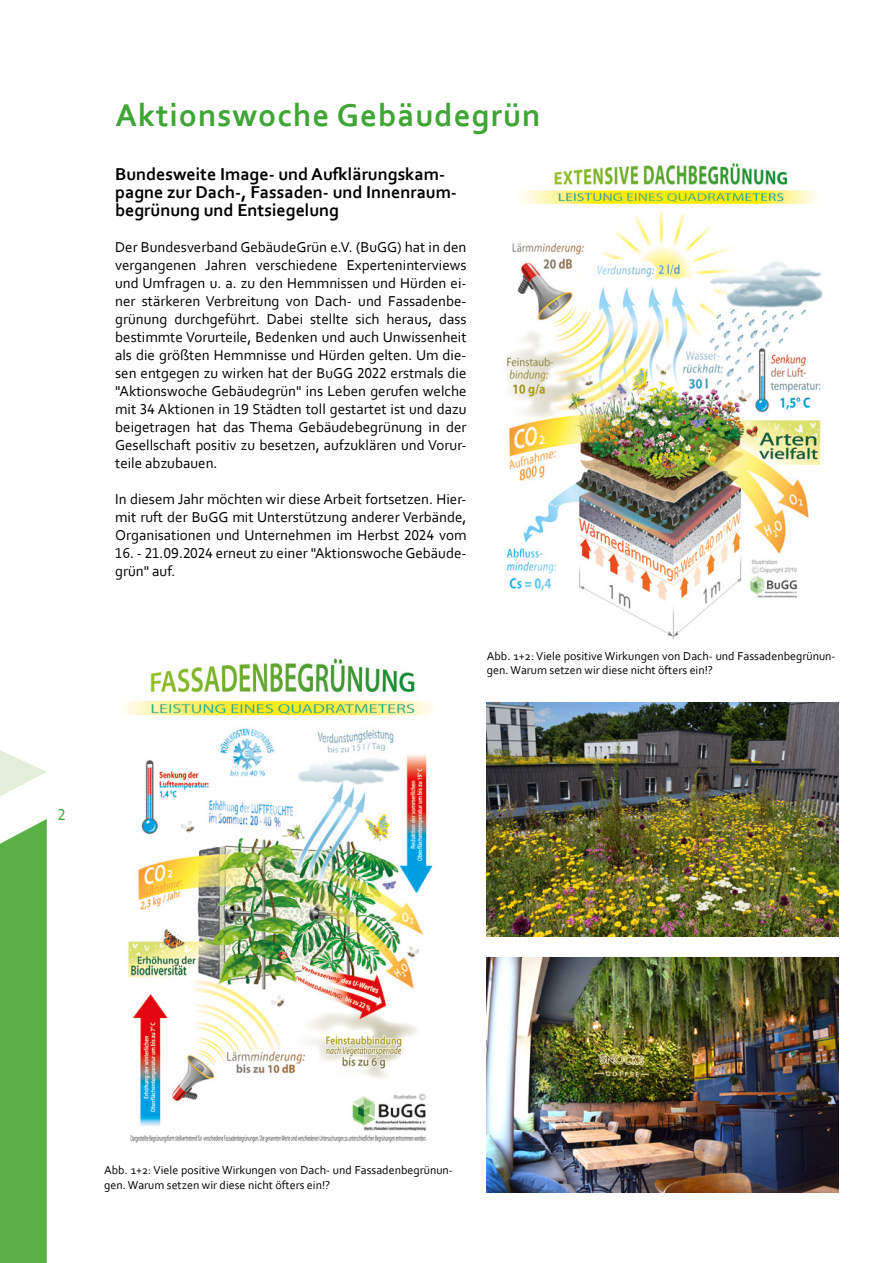
<style>
.page{position:relative;width:893px;height:1263px;background:#fff}
.page>*{position:absolute;margin:0;border:0;box-sizing:border-box;transform-origin:0 0}
.StN__Headline_25_30_pt{font:700 33px "Corbel";letter-spacing:.03em;color:#3fa535}
.StN__Subhead_15_30_pt{font:700 18px/18px "Corbel";color:#000}
.t1{font:16.5px "Corbel";color:#3aaa35}
.StN__Subhead_15_30_pt-2{font:15px/18px "Corbel";color:#000;text-align:justify}
.t2{font:12px/14.4px "Corbel";color:#000}
</style>
<div class="page">
<div style="left:0;top:819px;width:47px;height:444px;background:#5ab146"></div>
<svg style="left:0;top:750px;width:46px;height:46px"></svg>
<img style="left:506px;top:162px;width:317px;height:477px">
<img style="left:487px;top:958px;width:352px;height:234px">
<img style="left:487px;top:702px;width:352px;height:235px">
<img style="left:124px;top:658px;width:309px;height:485px">
<p class="StN__Headline_25_30_pt" style="left:116px;top:95px;width:427px">Aktionswoche Gebäudegrün</p>
<p class="StN__Subhead_15_30_pt" style="left:115px;top:165px;width:343px">Bundesweite Image- und Aufklärungskam&shy;pagne zur Dach-, Fassaden- und Innenraum&shy;begrünung und Entsiegelung</p>
<p class="StN__Subhead_15_30_pt-2" style="left:115px;top:238px;width:353px">Der Bundesverband GebäudeGrün e.V. (BuGG) hat in den vergangenen Jahren verschiedene Experteninterviews und Umfragen u. a. zu den Hemmnissen und Hürden ei&shy;ner stärkeren Verbreitung von Dach- und Fassadenbe&shy;grünung durchgeführt. Dabei stellte sich heraus, dass bestimmte Vorurteile, Bedenken und auch Unwissenheit als die größten Hemmnisse und Hürden gelten. Um die&shy;sen entgegen zu wirken hat der BuGG 2022 erstmals die "Aktionswoche Gebäudegrün" ins Leben gerufen welche mit 34 Aktionen in 19 Städten toll gestartet ist und dazu beigetragen hat das Thema Gebäudebegrünung in der Gesellschaft positiv zu besetzen, aufzuklären und Vorur&shy;teile abzubauen.</p>
<p class="StN__Subhead_15_30_pt-2" style="left:115px;top:490px;width:353px">In diesem Jahr möchten wir diese Arbeit fortsetzen. Hier&shy;mit ruft der BuGG mit Unterstützung anderer Verbände, Organisationen und Unternehmen im Herbst 2024 vom</p>
<p class="StN__Subhead_15_30_pt-2" style="left:115px;top:544px;width:353px">16. - 21.09.2024 erneut zu einer "Aktionswoche Gebäude&shy;grün" auf.</p>
<p class="t2" style="left:487px;top:648px;width:350px">Abb. 1+2: Viele positive Wirkungen von Dach- und Fassadenbegrünun&shy;gen. Warum setzen wir diese nicht öfters ein!?</p>
<p class="t1" style="left:57px;top:804px;width:10px">2</p>
<p class="t2" style="left:104px;top:1163px;width:350px">Abb. 1+2: Viele positive Wirkungen von Dach- und Fassadenbegrünun&shy;gen. Warum setzen wir diese nicht öfters ein!?</p>
</div>
